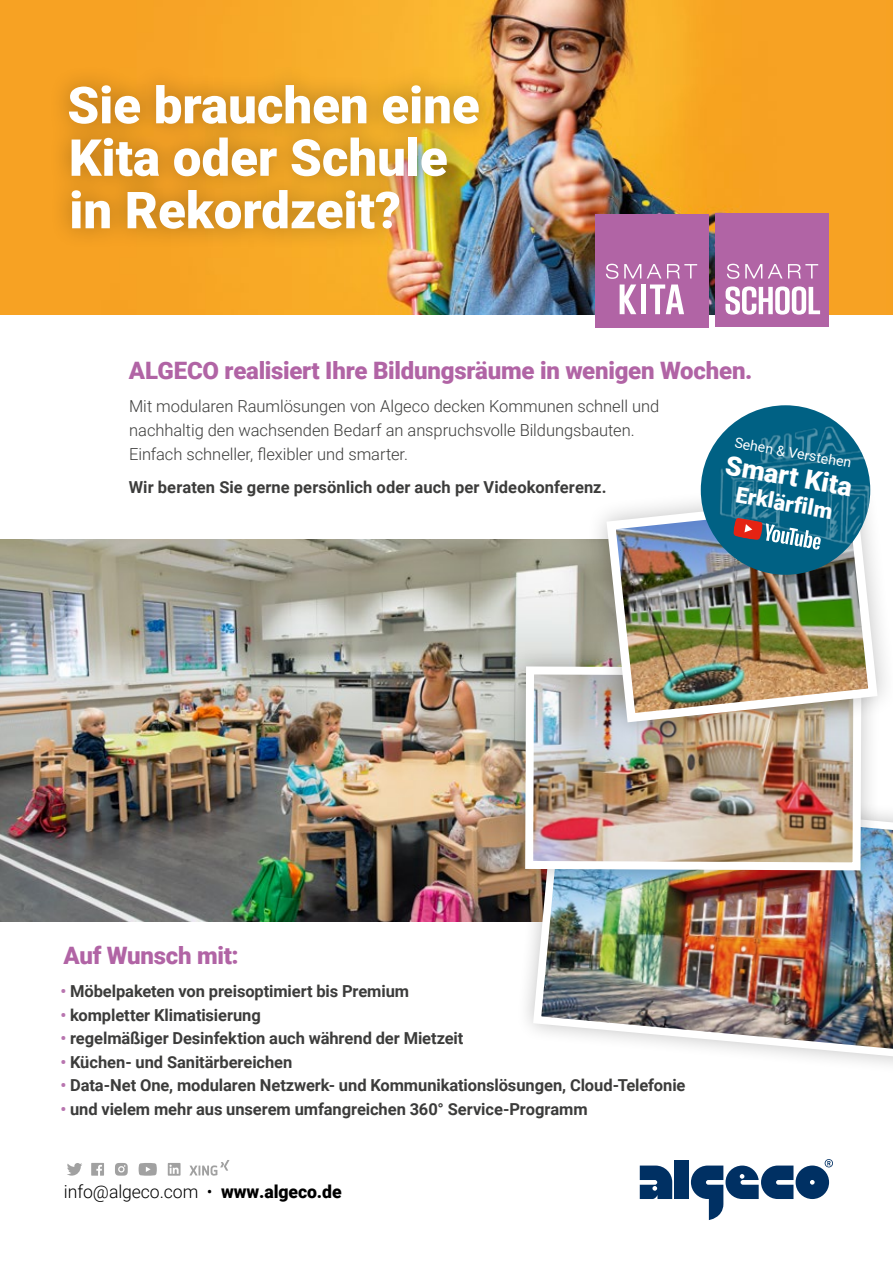
<style>
.page{position:relative;width:893px;height:1263px;background:#fff}
.page>*{position:absolute;margin:0;border:0;box-sizing:border-box;transform-origin:0 0}
.t1{font:900 51px/52.5px "Roboto";color:#fff}
.t2{font:900 26.7px "Roboto";color:#fff}
.t3{font:900 24px "Roboto";letter-spacing:-.01em;color:#b164a5}
.t4{font:900 22.05px "Roboto";color:#fff}
.t5{font:300 18px "Roboto";letter-spacing:-.005em;color:#000}
.t6{font:700 16.5px "Roboto";letter-spacing:-.005em;color:#3c3c3b}
.t7{font:300 16.5px/24px "Roboto";letter-spacing:-.005em;color:#3c3c3b}
.t8{font:14.1px "Roboto";color:#fff}
.s1{color:#b875af}
.s2{font-weight:900}
</style>
<div class="page">
<img style="left:0;top:539px;width:586px;height:382px">
<svg style="left:640px;top:1165px;width:32px;height:34px"></svg>
<div style="left:675px;top:1160px;width:14px;height:39px;background:#003063"></div>
<svg style="left:691px;top:1159px;width:142px;height:61px"></svg>
<img style="left:0;top:0;width:893px;height:315px">
<div style="left:47px;top:63px;width:454px;height:188px;background:#000;opacity:.25"></div>
<div style="left:515px;top:773px;width:378px;height:304px;background:#000;opacity:.25"></div>
<img style="left:529px;top:787px;width:364px;height:276px">
<div style="left:505px;top:646px;width:376px;height:244px;background:#000;opacity:.25"></div>
<img style="left:521px;top:662px;width:344px;height:212px">
<div style="left:586px;top:475px;width:307px;height:268px;background:#000;opacity:.25"></div>
<img style="left:602px;top:491px;width:280px;height:236px">
<svg style="left:67px;top:1163px;width:15px;height:12px"></svg>
<svg style="left:139px;top:1163px;width:18px;height:13px"></svg>
<svg style="left:189px;top:1160px;width:40px;height:16px"></svg>
<svg style="left:91px;top:1163px;width:13px;height:13px"></svg>
<svg style="left:168px;top:1163px;width:13px;height:13px"></svg>
<svg style="left:115px;top:1163px;width:13px;height:13px"></svg>
<div style="left:595px;top:214px;width:113px;height:113px;background:#b164a5"></div>
<svg style="left:647px;top:264px;width:14px;height:14px"></svg>
<svg style="left:667px;top:264px;width:30px;height:14px"></svg>
<svg style="left:606px;top:264px;width:35px;height:50px"></svg>
<div style="left:641px;top:284px;width:5px;height:30px;background:#fff"></div>
<svg style="left:650px;top:284px;width:34px;height:30px"></svg>
<div style="left:716px;top:214px;width:113px;height:113px;background:#b164a5"></div>
<svg style="left:727px;top:264px;width:12px;height:15px"></svg>
<svg style="left:745px;top:264px;width:17px;height:14px"></svg>
<svg style="left:768px;top:264px;width:14px;height:14px"></svg>
<svg style="left:788px;top:264px;width:30px;height:14px"></svg>
<svg style="left:726px;top:286px;width:94px;height:29px"></svg>
<img style="left:701px;top:405px;width:169px;height:170px">
<svg style="left:733px;top:518px;width:88px;height:32px;background:#567488"></svg>
<h1 class="t1" style="left:67px;top:77px;width:414px">Sie brauchen eine<br>Kita oder Schule in Rekordzeit?</h1>
<h3 class="t3" style="left:129px;top:354px;width:625px">ALGECO realisiert Ihre Bildungsräume in wenigen Wochen.</h3>
<p class="t7" style="left:129px;top:394px;width:532px">Mit modularen Raumlösungen von Algeco decken Kommunen schnell und nachhaltig den wachsenden Bedarf an anspruchsvolle Bildungsbauten.<br>Einfach schneller, flexibler und smarter.</p>
<p class="t6" style="left:129px;top:475px;width:479px">Wir beraten Sie gerne persönlich oder auch per Videokonferenz.</p>
<p class="t8" style="left:737px;top:433px;width:120px;rotate:10deg">Sehen &amp; Verstehen</p>
<h2 class="t2" style="left:729px;top:446px;width:130px;rotate:10deg">Smart Kita</h2>
<h3 class="t4" style="left:739px;top:479px;width:99px;rotate:10deg">Erklärfilm</h3>
<h3 class="t3" style="left:64px;top:939px;width:177px">Auf Wunsch mit:</h3>
<p class="t6" style="left:60px;top:980px;width:350px"><span class="s1">•</span> Möbelpaketen von preisoptimiert bis Premium</p>
<p class="t6" style="left:60px;top:1003px;width:202px"><span class="s1">•</span> kompletter Klimatisierung</p>
<p class="t6" style="left:60px;top:1027px;width:405px"><span class="s1">•</span> regelmäßiger Desinfektion auch während der Mietzeit</p>
<p class="t6" style="left:60px;top:1050px;width:234px"><span class="s1">•</span> Küchen- und Sanitärbereichen</p>
<p class="t6" style="left:60px;top:1074px;width:627px"><span class="s1">•</span> Data-Net One, modularen Netzwerk- und Kommunikationslösungen, Cloud-Telefonie</p>
<p class="t6" style="left:60px;top:1097px;width:529px"><span class="s1">•</span> und vielem mehr aus unserem umfangreichen 360° Service-Programm</p>
<p class="t5" style="left:64px;top:1179px;width:279px">info@algeco.com • <span class="s2">www.algeco.de</span></p>
</div>
